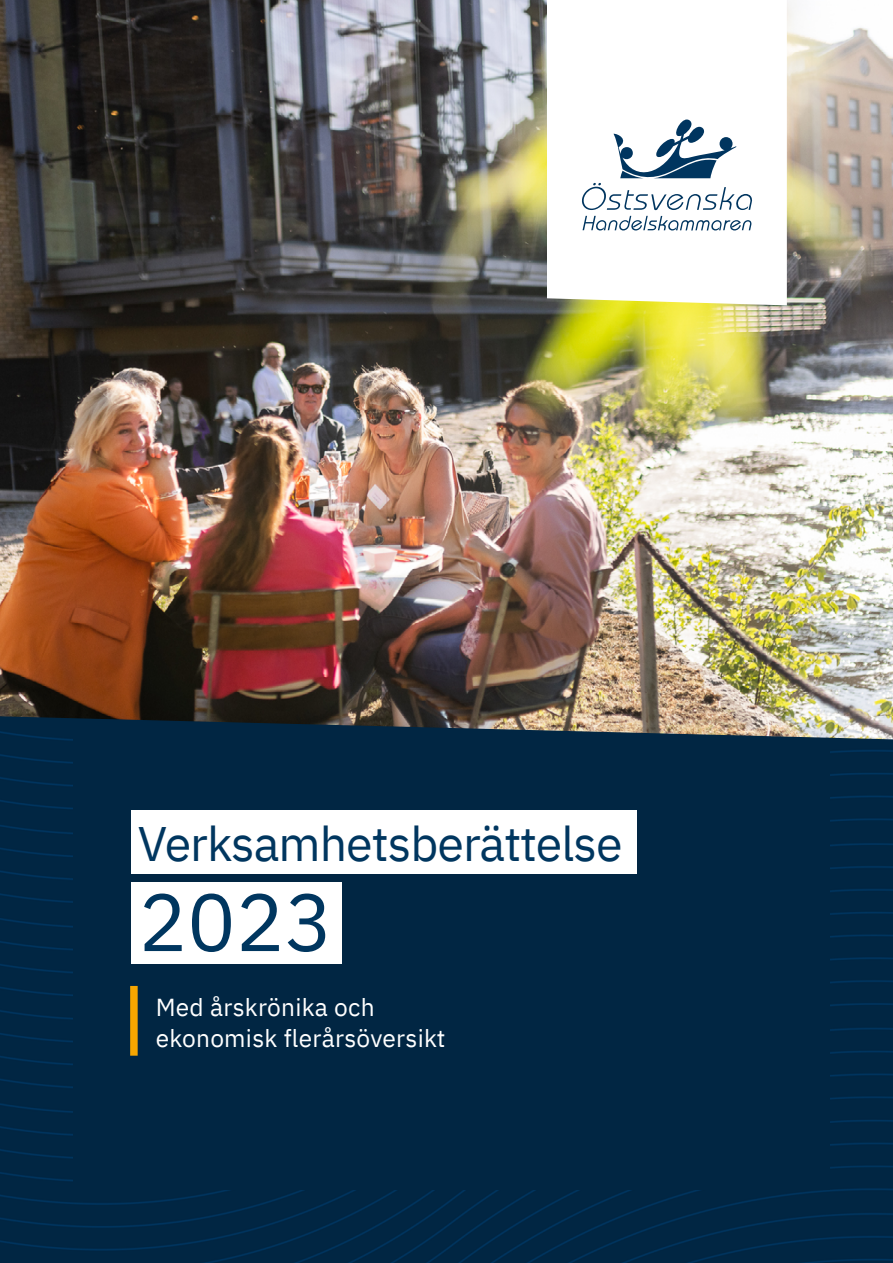
<style>
.page{position:relative;width:893px;height:1263px;background:#fff}
.page>*{position:absolute;margin:0;border:0;box-sizing:border-box;transform-origin:0 0}
.t1{font:81px "IBM Plex Sans";color:#00365f}
.t2{font:48.3px "IBM Plex Sans";letter-spacing:-.02em;color:#00365f}
.t3{font:24.6px/31.2px "IBM Plex Sans";letter-spacing:.01em;color:#fff}
</style>
<div class="page">
<img style="left:0;top:739px;width:893px;height:524px">
<div style="left:74px;top:0;width:756px;height:1189px;background:#012643"></div>
<div style="left:131px;top:810px;width:505px;height:64px;background:#fff"></div>
<div style="left:131px;top:882px;width:210px;height:81px;background:#fff"></div>
<div style="left:130px;top:986px;width:8px;height:70px;background:#f7a600"></div>
<img style="left:0;top:0;width:893px;height:739px">
<svg style="left:547px;top:0;width:240px;height:305px;background:#efefd0"></svg>
<div style="left:548px;top:0;width:238px;height:294px;background:#fff"></div>
<svg style="left:581px;top:115px;width:171px;height:95px;background:#ced8e0"></svg>
<svg style="left:582px;top:216px;width:170px;height:14px;background:#c0cdd7"></svg>
<h2 class="t2" style="left:138px;top:807px;width:486px">Verksamhetsberättelse</h2>
<h1 class="t1" style="left:139px;top:860px;width:196px">2023</h1>
<p class="t3" style="left:156px;top:989px;width:291px">Med årskrönika och ekonomisk flerårsöversikt</p>
</div>
